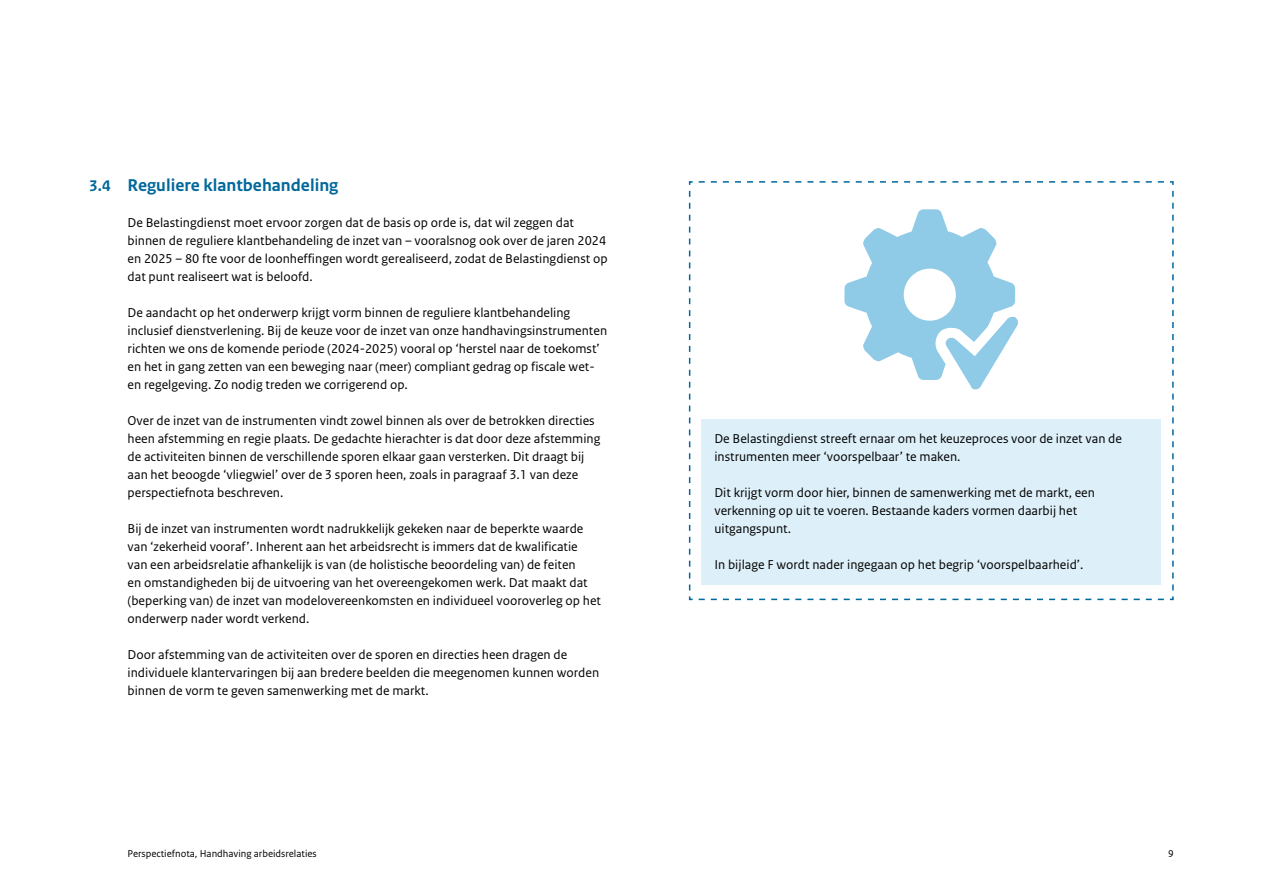
<style>
.page{position:relative;width:1263px;height:893px;background:#fff}
.page>*{position:absolute;margin:0;border:0;box-sizing:border-box;transform-origin:0 0}
.H3_Paragraaf{font:700 18px "Rijksoverheid Sans Text";color:#01689b}
.Body_witregel{font:13.5px/18px "Rijksoverheid Sans Text";color:#000}
.KADER_Body_witregel_optie{font:13.5px/18px "Rijksoverheid Sans Text";color:#000}
.t1{font:10.5px "Rijksoverheid Sans Text";color:#000}
.s1{font-size:16.2px}
</style>
<div class="page">
<svg style="left:688px;top:181px;width:486px;height:420px"></svg>
<svg style="left:844px;top:209px;width:175px;height:180px"></svg>
<div style="left:702px;top:420px;width:459px;height:57px;background:#ddeff8"></div>
<div style="left:702px;top:474px;width:459px;height:75px;background:#ddeff8"></div>
<div style="left:702px;top:546px;width:459px;height:39px;background:#ddeff8"></div>
<h3 class="H3_Paragraaf" style="left:89px;top:175px;width:251px"><span class="s1">3.4</span> Reguliere klantbehandeling</h3>
<p class="Body_witregel" style="left:128px;top:214px;width:482px">De Belastingdienst moet ervoor zorgen dat de basis op orde is, dat wil zeggen dat binnen de reguliere klantbehandeling de inzet van – vooralsnog ook over de jaren 2024 en 2025 – 80 fte voor de loonheffingen wordt gerealiseerd, zodat de Belastingdienst op dat punt realiseert wat is beloofd.</p>
<p class="Body_witregel" style="left:128px;top:304px;width:481px">De aandacht op het onderwerp krijgt vorm binnen de reguliere klantbehandeling inclusief dienstverlening. Bij de keuze voor de inzet van onze handhavingsinstrumenten richten we ons de komende periode (2024-2025) vooral op ‘herstel naar de toekomst’ en het in gang zetten van een beweging naar (meer) compliant gedrag op fiscale wet&shy;en regelgeving. Zo nodig treden we corrigerend op.</p>
<p class="Body_witregel" style="left:128px;top:412px;width:474px">Over de inzet van de instrumenten vindt zowel binnen als over de betrokken directies heen afstemming en regie plaats. De gedachte hierachter is dat door deze afstemming de activiteiten binnen de verschillende sporen elkaar gaan versterken. Dit draagt bij aan het beoogde ‘vliegwiel’ over de 3 sporen heen, zoals in paragraaf 3.1 van deze perspectiefnota beschreven.</p>
<p class="Body_witregel" style="left:128px;top:520px;width:475px">Bij de inzet van instrumenten wordt nadrukkelijk gekeken naar de beperkte waarde van ‘zekerheid vooraf’. Inherent aan het arbeidsrecht is immers dat de kwalificatie van een arbeidsrelatie afhankelijk is van (de holistische beoordeling van) de feiten<br>en omstandigheden bij de uitvoering van het overeengekomen werk. Dat maakt dat (beperking van) de inzet van modelovereenkomsten en individueel vooroverleg op het onderwerp nader wordt verkend.</p>
<p class="Body_witregel" style="left:128px;top:646px;width:473px">Door afstemming van de activiteiten over de sporen en directies heen dragen de individuele klantervaringen bij aan bredere beelden die meegenomen kunnen worden binnen de vorm te geven samenwerking met de markt.</p>
<p class="KADER_Body_witregel_optie" style="left:714px;top:430px;width:409px">De Belastingdienst streeft ernaar om het keuzeproces voor de inzet van de instrumenten meer ‘voorspelbaar’ te maken.</p>
<p class="KADER_Body_witregel_optie" style="left:714px;top:484px;width:382px">Dit krijgt vorm door hier, binnen de samenwerking met de markt, een verkenning op uit te voeren. Bestaande kaders vormen daarbij het uitgangspunt.</p>
<p class="KADER_Body_witregel_optie" style="left:714px;top:556px;width:371px">In bijlage F wordt nader ingegaan op het begrip ‘voorspelbaarheid’.</p>
<p class="t1" style="left:128px;top:848px;width:191px">Perspectiefnota, Handhaving arbeidsrelaties</p>
<p class="t1" style="left:1168px;top:848px;width:7px">9</p>
</div>
